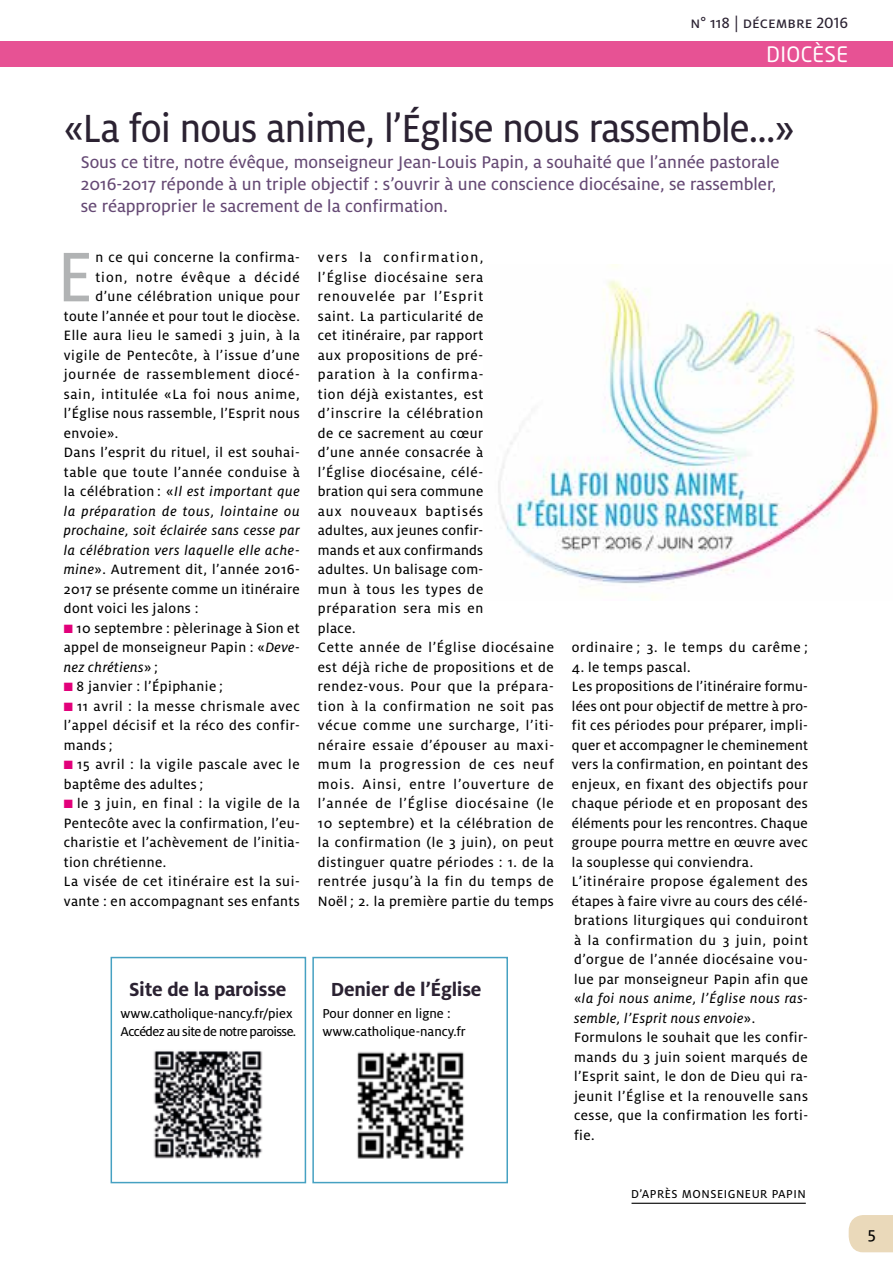
<style>
.page{position:relative;width:893px;height:1263px;background:#fff}
.page>*{position:absolute;margin:0;border:0;box-sizing:border-box;transform-origin:0 0}
.t1{font:77.7px "Milo OT Text";color:#b1b3b4;scale:.95 1}
.t2{font:43.5px "Milo OT Text";letter-spacing:-.02em;color:#2b2232;scale:.94 1}
.t3{font:700 21px "Milo OT";letter-spacing:-.015em;color:#2b2232}
.t4{font:21px "Neo Tech";letter-spacing:.02em;color:#fff}
.t5{font:18.75px/21.8px "Milo OT Text";color:#654974}
.t6{font:18px "Milo OT Text";color:#000}
.t7{font:16.5px "Milo OT Text";color:#2b2232}
.t8{font:15px/19.5px "Milo OT Text";letter-spacing:.04em;color:#000}
.t9{font:15px/19.5px "Milo OT Text Ita";letter-spacing:.035em;color:#000;text-align:justify}
.t10{font:15px "Milo OT Text";letter-spacing:.06em;color:#000}
.t11{font:15px "Milo OT Text";letter-spacing:.07em;color:#000}
.t12{font:14.25px/18px "Milo OT Text";letter-spacing:-.02em;color:#000}
.t13{font:14.25px/18px "Milo OT Text";color:#000}
.t14{font:12.75px "Milo OT Text";letter-spacing:.04em;color:#000}
.s1{font-family:"Milo OT Text"}
.s2{font-family:"Milo OT Text Ita"}
.s3{color:#e2007a}
</style>
<div class="page">
<div style="left:849px;top:1215px;width:44px;height:37px;background:#ead9ba"></div>
<div style="left:0;top:41px;width:893px;height:25px;background:#e75294"></div>
<img style="left:498px;top:265px;width:386px;height:334px">
<div style="left:111px;top:957px;width:195px;height:226px;border:2px solid #46a1c2"></div>
<img style="left:153px;top:1051px;width:110px;height:108px">
<div style="left:312px;top:957px;width:196px;height:226px;border:2px solid #46a1c2"></div>
<img style="left:357px;top:1051px;width:107px;height:108px">
<hr style="left:631px;top:1203px;width:175px;height:1px;background:#000">
<p class="t7" style="left:690px;top:13px;width:159px">n° 118 | décembre 2016</p>
<h3 class="t4" style="left:766px;top:41px;width:83px">DIOCÈSE</h3>
<h2 class="t2" style="left:64px;top:105px;width:779px">«La foi nous anime, l’Église nous rassemble...»</h2>
<p class="t5" style="left:81px;top:152px;width:700px">Sous ce titre, notre évêque, monseigneur Jean-Louis Papin, a souhaité que l’année pastorale<br>2016-2017 réponde à un triple objectif : s’ouvrir à une conscience diocésaine, se rassembler, se réapproprier le sacrement de la confirmation.</p>
<h1 class="t1" style="left:57px;top:234px;width:39px">E</h1>
<p class="t8" style="left:95px;top:248px;width:206px">n ce qui concerne la confirma-</p>
<p class="t8" style="left:318px;top:248px;width:238px">vers la confirmation,<br>l’Église diocésaine sera renouvelée par l’Esprit<br>saint. La particularité de<br>cet itinéraire, par rapport<br>aux propositions de pré-<br>paration à la confirma-<br>tion déjà existantes, est<br>d’inscrire la célébration<br>de ce sacrement au cœur<br>d’une année consacrée à<br>l’Église diocésaine, célé-<br>bration qui sera commune<br>aux nouveaux baptisés<br>adultes, aux jeunes confir-<br>mands et aux confirmands<br>adultes. Un balisage com-<br>mun à tous les types de préparation sera mis en<br>place.<br>Cette année de l’Église diocésaine est déjà riche de propositions et de rendez-vous. Pour que la prépara&shy;tion à la confirmation ne soit pas vécue comme une surcharge, l’iti&shy;néraire essaie d’épouser au maxi&shy;mum la progression de ces neuf mois. Ainsi, entre l’ouverture de l’année de l’Église diocésaine (le<br>10 septembre) et la célébration de la confirmation (le 3 juin), on peut distinguer quatre périodes : 1. de la rentrée jusqu’à la fin du temps de<br>Noël ; 2. la première partie du temps</p>
<p class="t11" style="left:95px;top:269px;width:206px">tion, notre évêque a décidé</p>
<p class="t8" style="left:95px;top:287px;width:206px">d’une célébration unique pour</p>
<p class="t8" style="left:64px;top:306px;width:238px">toute l’année et pour tout le diocèse.</p>
<p class="t8" style="left:64px;top:326px;width:238px">Elle aura lieu le samedi 3 juin, à la</p>
<p class="t8" style="left:64px;top:345px;width:238px">vigile de Pentecôte, à l’issue d’une</p>
<p class="t10" style="left:64px;top:366px;width:238px">journée de rassemblement diocé-</p>
<p class="t8" style="left:64px;top:384px;width:237px">sain, intitulée «La foi nous anime,</p>
<p class="t8" style="left:64px;top:404px;width:238px">l’Église nous rassemble, l’Esprit nous</p>
<p class="t8" style="left:64px;top:423px;width:56px">envoie».</p>
<p class="t8" style="left:64px;top:443px;width:237px">Dans l’esprit du rituel, il est souhai-</p>
<p class="t8" style="left:64px;top:462px;width:238px">table que toute l’année conduise à</p>
<p class="t9" style="left:64px;top:482px;width:238px"><span class="s1">la célébration : «</span>Il est important que la préparation de tous, lointaine ou prochaine, soit éclairée sans cesse par la célébration vers laquelle elle ache-</p>
<p class="t8" style="left:64px;top:560px;width:238px;text-align:justify"><span class="s2">mine</span>». Autrement dit, l’année 2016- 2017 se présente comme un itinéraire dont voici les jalons :</p>
<p class="t8" style="left:64px;top:618px;width:238px"><span class="s3">■</span> 10 septembre : pèlerinage à Sion et appel de monseigneur Papin : «<span class="s2">Deve-</span></p>
<p class="t9" style="left:64px;top:657px;width:96px">nez chrétiens<span class="s1">» ;</span></p>
<p class="t8" style="left:64px;top:677px;width:161px"><span class="s3">■</span> 8 janvier : l’Épiphanie ;</p>
<p class="t8" style="left:64px;top:696px;width:238px;text-align:justify"><span class="s3">■</span> 11 avril : la messe chrismale avec l’appel décisif et la réco des confir&shy;mands;</p>
<p class="t8" style="left:64px;top:755px;width:237px"><span class="s3">■</span> 15 avril : la vigile pascale avec le baptême des adultes;</p>
<p class="t8" style="left:64px;top:794px;width:238px"><span class="s3">■</span> le 3 juin, en final : la vigile de la Pentecôte avec la confirmation, l’eu&shy;charistie et l’achèvement de l’initia&shy;tion chrétienne.<br>La visée de cet itinéraire est la sui&shy;vante : en accompagnant ses enfants</p>
<p class="t8" style="left:572px;top:638px;width:238px">ordinaire ; 3. le temps du carême ;</p>
<p class="t8" style="left:572px;top:657px;width:238px">4. le temps pascal.<br>Les propositions de l’itinéraire formu&shy;lées ont pour objectif de mettre à pro&shy;fit ces périodes pour préparer, impli&shy;quer et accompagner le cheminement vers la confirmation, en pointant des enjeux, en fixant des objectifs pour chaque période et en proposant des éléments pour les rencontres. Chaque groupe pourra mettre en œuvre avec la souplesse qui conviendra.<br>L’itinéraire propose également des étapes à faire vivre au cours des célé-</p>
<h3 class="t3" style="left:129px;top:977px;width:159px">Site de la paroisse</h3>
<p class="t12" style="left:121px;top:1004px;width:177px">www.catholique-nancy.fr/piex<br>Accédez au site de notre paroisse.</p>
<h3 class="t3" style="left:331px;top:977px;width:152px">Denier de l’Église</h3>
<p class="t13" style="left:322px;top:1004px;width:145px">Pour donner en ligne : www.catholique-nancy.fr</p>
<p class="t8" style="left:574px;top:911px;width:235px;text-align:justify">brations liturgiques qui conduiront à la confirmation du 3 juin, point d’orgue de l’année diocésaine vou&shy;lue par monseigneur Papin afin que</p>
<p class="t9" style="left:574px;top:989px;width:235px"><span class="s1">«</span>la foi nous anime, l’Église nous ras&shy;semble, l’Esprit nous envoie<span class="s1">».</span></p>
<p class="t8" style="left:574px;top:1028px;width:236px;text-align:justify">Formulons le souhait que les confir&shy;mands du 3 juin soient marqués de l’Esprit saint, le don de Dieu qui ra&shy;jeunit l’Église et la renouvelle sans cesse, que la confirmation les forti&shy;fie.</p>
<p class="t14" style="left:631px;top:1187px;width:176px">D’APRÈS MONSEIGNEUR PAPIN</p>
<p class="t6" style="left:868px;top:1223px;width:10px">5</p>
</div>
